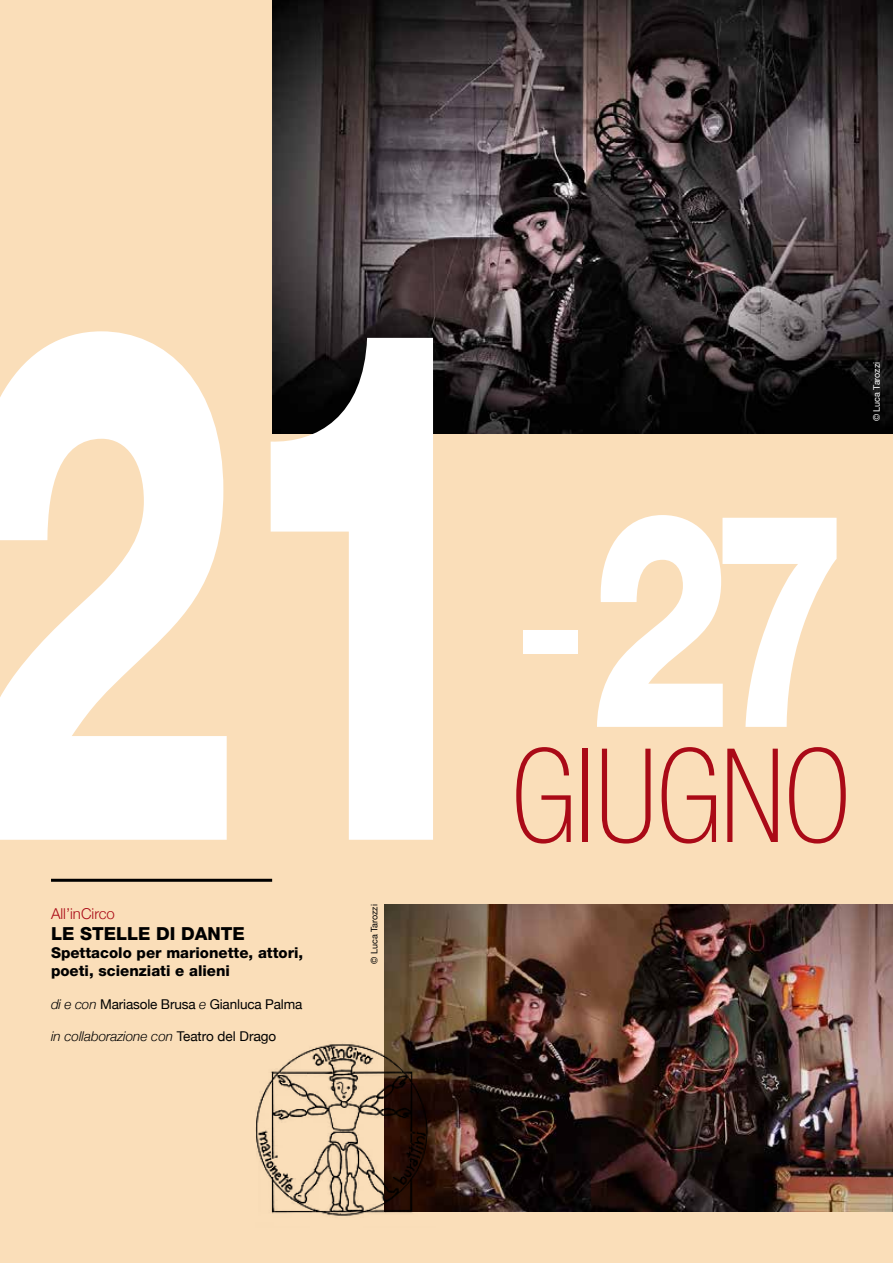
<style>
.page{position:relative;width:893px;height:1263px;background:#fadeb9}
.page>*{position:absolute;margin:0;border:0;box-sizing:border-box;transform-origin:0 0}
.t1{font:800 720px "Helvetica Neue";color:#fff;scale:.65 1}
.t2{font:800 300px "Helvetica Neue";color:#fff;scale:.75 1}
.t3{font:100 condensed 130.65px "Helvetica Neue";color:#aa0a17;scale:.94 1}
.t4{font:800 18px "Helvetica Neue";color:#000}
.t5{font:800 15px/18px "Helvetica Neue";color:#000}
.t6{font:300 15px "Helvetica Neue";color:#aa0a17}
.t7{font:13.5px "Helvetica Neue";letter-spacing:-.01em;color:#000}
.t8{font:italic 300 13.5px "Helvetica Neue";color:#000}
.t9{font:9px "Helvetica Neue";color:#000}
.t10{font:9px "Helvetica Neue";color:#fff}
.s1{font-weight:300;font-style:italic}
.s2{font-weight:400;font-style:normal}
.s3{font-weight:400;font-stretch:condensed}
</style>
<div class="page">
<img style="left:272px;top:0;width:621px;height:433px">
<img style="left:385px;top:904px;width:508px;height:308px">
<hr style="left:51px;top:879px;width:221px;height:3px;background:#000">
<img style="left:256px;top:1033px;width:180px;height:183px">
<h1 class="t1" style="left:-50px;top:155px;width:873px">21</h1>
<p class="t6" style="left:51px;top:904px;width:65px">All’inCirco</p>
<p class="t4" style="left:51px;top:923px;width:195px">LE STELLE DI DANTE</p>
<p class="t5" style="left:51px;top:944px;width:254px">Spettacolo per marionette, attori, poeti, scienziati e alieni</p>
<p class="t7" style="left:51px;top:996px;width:253px"><span class="s1">di e con</span> Mariasole Brusa <span class="s1">e</span> Gianluca Palma</p>
<p class="t8" style="left:51px;top:1028px;width:227px">in collaborazione con <span class="s2">Teatro del Drago</span></p>
<p class="t9" style="left:369px;top:964px;width:61px;rotate:-90deg">© Luca Tarozzi</p>
<p class="t10" style="left:871px;top:421px;width:61px;rotate:-90deg">© Luca Tarozzi</p>
<h2 class="t2" style="left:511px;top:441px;width:455px"><span class="s3">-</span>27</h2>
<h3 class="t3" style="left:512px;top:723px;width:362px">GIUGNO</h3>
</div>
